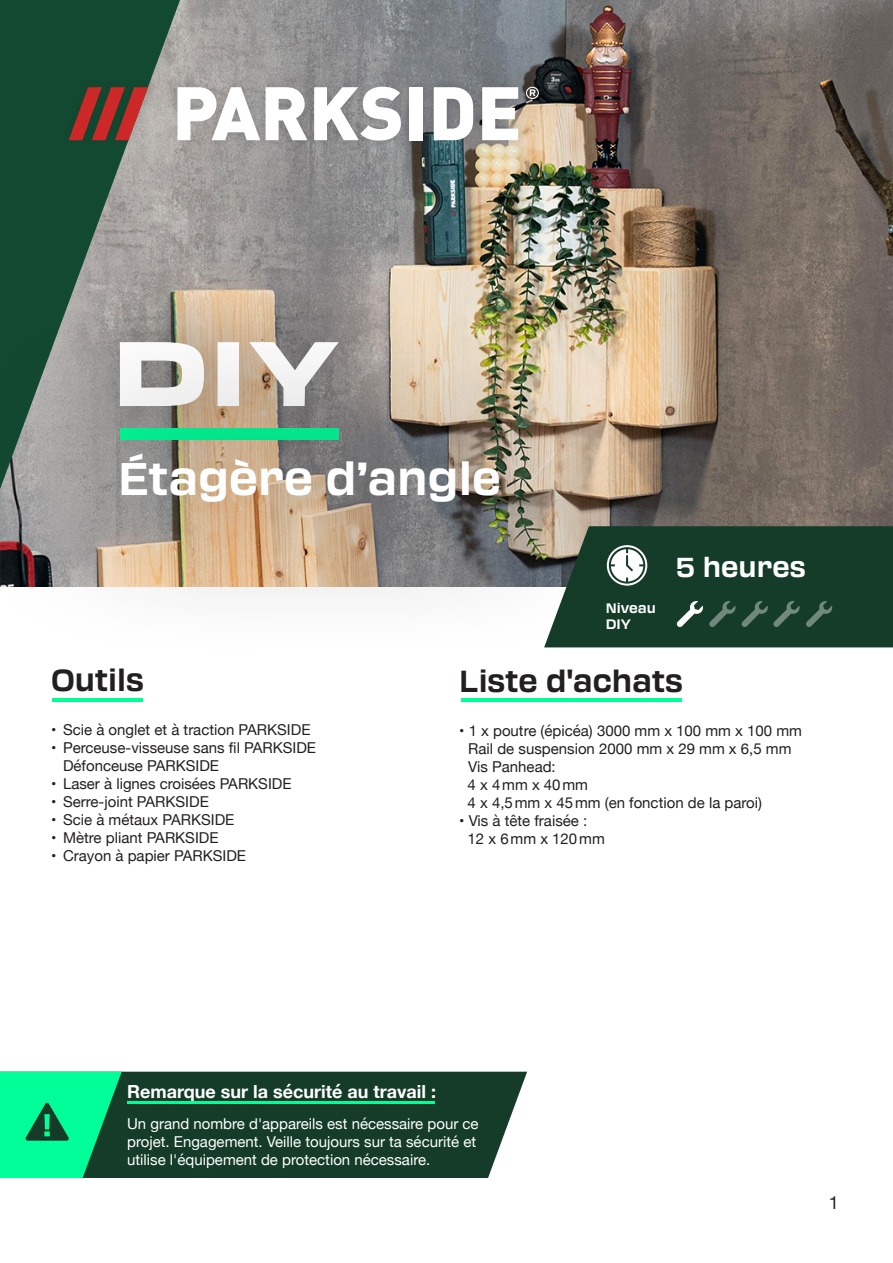
<style>
.page{position:relative;width:893px;height:1263px;background:#fff}
.page>*{position:absolute;margin:0;border:0;box-sizing:border-box;transform-origin:0 0}
.t1{font:900 expanded 90px "Transducer";color:#fff}
.t2{font:700 45px "Transducer";color:#fff}
.t3{font:700 30px "Transducer";color:#231f20}
.t4{font:700 27px "Transducer";color:#fff}
.t5{font:700 18px "Helvetica Neue";color:#fff}
.t6{font:18px "Helvetica Neue";color:#231f20}
.t7{font:15px/18px "Helvetica Neue";color:#231f20}
.t8{font:15px/18px "Helvetica Neue";color:#fff}
.t9{font:700 13.5px "Transducer";color:#fff}
</style>
<div class="page">
<img style="left:180px;top:0;width:713px;height:526px">
<div style="left:24px;top:245px;width:398px;height:258px;background:#231f20;opacity:.8"></div>
<svg style="left:0;top:0;width:180px;height:304px;background:#3f6453"></svg>
<div style="left:62px;top:79px;width:485px;height:70px;background:#231f20;opacity:.2"></div>
<svg style="left:69px;top:87px;width:79px;height:53px;background:#86423a"></svg>
<svg style="left:177px;top:87px;width:83px;height:53px"></svg>
<svg style="left:266px;top:87px;width:42px;height:53px"></svg>
<svg style="left:314px;top:87px;width:87px;height:54px"></svg>
<div style="left:409px;top:87px;width:13px;height:53px;background:#fff"></div>
<svg style="left:434px;top:87px;width:40px;height:53px"></svg>
<svg style="left:482px;top:87px;width:36px;height:53px"></svg>
<svg style="left:526px;top:87px;width:13px;height:12px"></svg>
<hr style="left:52px;top:698px;width:90px;height:3px;background:#0f9">
<hr style="left:461px;top:699px;width:221px;height:3px;background:#0f9">
<div style="left:122px;top:1072px;width:405px;height:106px;background:#143c28"></div>
<hr style="left:127px;top:1102px;width:308px;height:2px;background:#0f9">
<svg style="left:0;top:1072px;width:122px;height:106px;background:#04d27f"></svg>
<div style="left:0;top:304px;width:648px;height:352px;background:#231f20;opacity:.51"></div>
<svg style="left:544px;top:526px;width:349px;height:121px;background:#264937"></svg>
<h1 class="t1" style="left:115px;top:304px;width:225px">DIY</h1>
<h2 class="t2" style="left:118px;top:447px;width:384px">Étagère d’angle</h2>
<p class="t9" style="left:606px;top:598px;width:52px">Niveau</p>
<p class="t9" style="left:638px;top:598px;width:6px">l</p>
<p class="t9" style="left:606px;top:613px;width:27px">DIY</p>
<h3 class="t4" style="left:676px;top:548px;width:131px">5 heures</h3>
<h3 class="t4" style="left:721px;top:548px;width:69px">oras</h3>
<h3 class="t3" style="left:51px;top:659px;width:94px">Outils</h3>
<h3 class="t3" style="left:459px;top:660px;width:225px">Liste d'achats</h3>
<p class="t7" style="left:51px;top:721px;width:261px">• Scie à onglet et à traction PARKSIDE</p>
<p class="t7" style="left:63px;top:739px;width:255px;text-indent:-12px">• Perceuse-visseuse sans fil PARKSIDE<br>Défonceuse PARKSIDE</p>
<p class="t7" style="left:51px;top:775px;width:242px">• Laser à lignes croisées PARKSIDE</p>
<p class="t7" style="left:51px;top:793px;width:159px">• Serre-joint PARKSIDE</p>
<p class="t7" style="left:51px;top:811px;width:185px">• Scie à métaux PARKSIDE</p>
<p class="t7" style="left:51px;top:829px;width:169px">• Mètre pliant PARKSIDE</p>
<p class="t7" style="left:51px;top:847px;width:197px">• Crayon à papier PARKSIDE</p>
<p class="t7" style="left:468px;top:722px;width:336px;text-indent:-8px">• 1 x poutre (épicéa) 3000 mm x 100 mm x 100 mm<br>Rail de suspension 2000 mm x 29 mm x 6,5 mm<br>Vis Panhead:<br>4 x 4mm x 40mm<br>4 x 4,5mm x 45mm (en fonction de la paroi)</p>
<p class="t7" style="left:468px;top:812px;width:139px;text-indent:-8px">• Vis à tête fraisée :<br>12 x 6mm x 120mm</p>
<p class="t5" style="left:127px;top:1077px;width:310px">Remarque sur la sécurité au travail :</p>
<p class="t8" style="left:127px;top:1115px;width:353px">Un grand nombre d'appareils est nécessaire pour ce projet. Engagement. Veille toujours sur ta sécurité et utilise l'équipement de protection nécessaire.</p>
<p class="t6" style="left:829px;top:1189px;width:12px">1</p>
</div>
